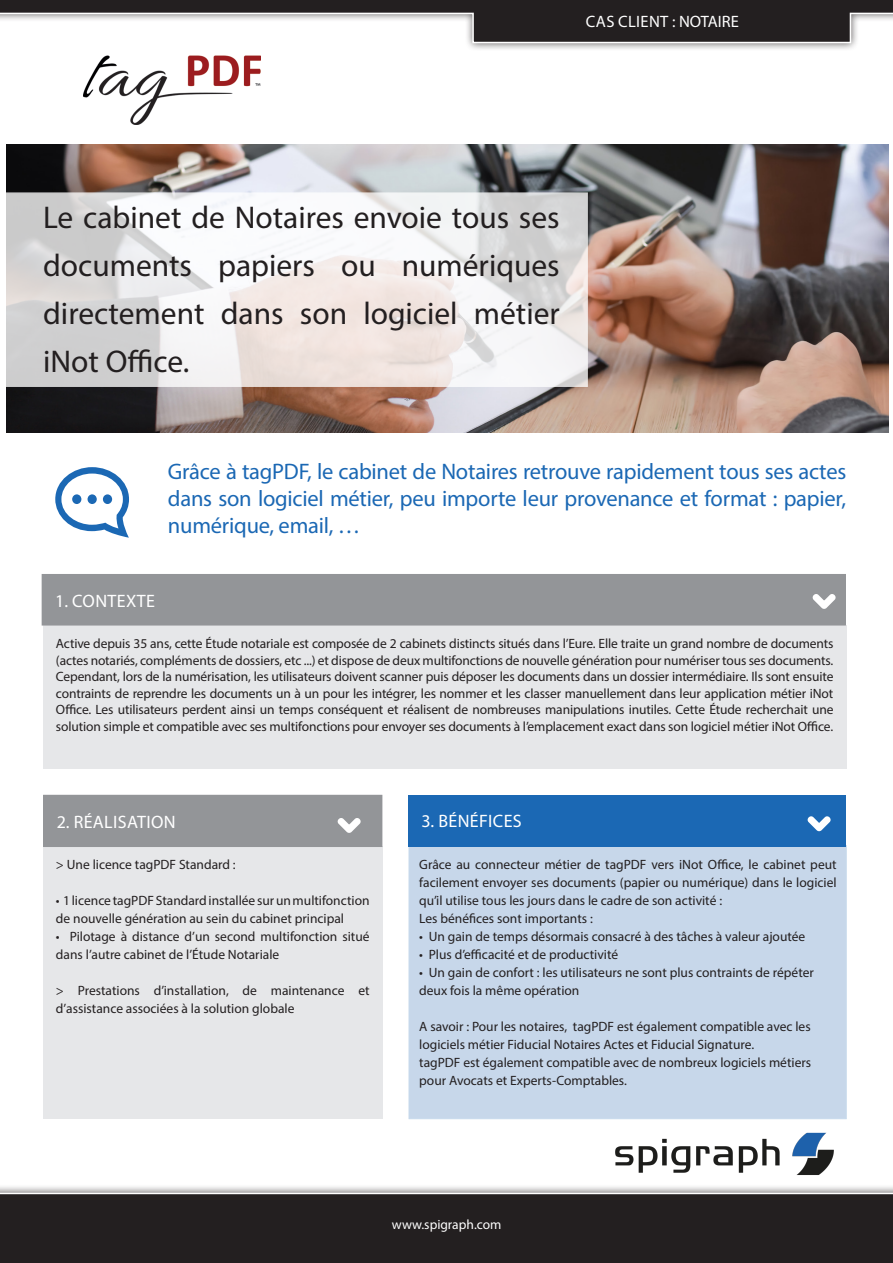
<style>
.page{position:relative;width:893px;height:1263px;background:#fff}
.page>*{position:absolute;margin:0;border:0;box-sizing:border-box;transform-origin:0 0}
.t1{font:31.5px/48px "Myriad Pro";color:#231f20;text-align:justify}
.t2{font:22.5px/27px "Myriad Pro";letter-spacing:-.01em;color:#1b68b4;text-align:justify}
.t3{font:18px "Myriad Pro";letter-spacing:.02em;color:#fff}
.t4{font:16.5px "Myriad Pro";letter-spacing:.02em;color:#fff}
.t5{font:13.5px/18px "Myriad Pro";color:#231f20}
.t6{font:13.5px "Myriad Pro";color:#fff}
</style>
<div class="page">
<img style="left:6px;top:145px;width:882px;height:288px">
<div style="left:43px;top:625px;width:803px;height:144px;background:#e6e7e9"></div>
<div style="left:42px;top:574px;width:803px;height:51px;background:#939598"></div>
<svg style="left:812px;top:594px;width:24px;height:15px"></svg>
<div style="left:43px;top:846px;width:339px;height:273px;background:#e6e7e9"></div>
<div style="left:44px;top:795px;width:338px;height:51px;background:#939598"></div>
<div style="left:43px;top:795px;width:339px;height:52px;border:1px solid #939598"></div>
<div style="left:409px;top:845px;width:438px;height:274px;background:#c7d7ea;border:1px solid #1b68b4"></div>
<div style="left:409px;top:795px;width:437px;height:51px;background:#1b68b4"></div>
<svg style="left:807px;top:816px;width:24px;height:15px"></svg>
<div style="left:0;top:0;width:893px;height:51px;background:#231f20;opacity:.75"></div>
<svg style="left:0;top:0;width:893px;height:44px"></svg>
<div style="left:0;top:1184px;width:893px;height:79px;background:#231f20;opacity:.75"></div>
<div style="left:0;top:1193px;width:893px;height:70px;background:#231f20"></div>
<img style="left:597px;top:1119px;width:249px;height:56px">
<svg style="left:55px;top:467px;width:74px;height:71px"></svg>
<svg style="left:6px;top:192px;width:582px;height:195px"></svg>
<img style="left:84px;top:55px;width:176px;height:70px">
<svg style="left:337px;top:818px;width:24px;height:15px"></svg>
<p class="t4" style="left:586px;top:12px;width:154px">CAS CLIENT : NOTAIRE</p>
<p class="t1" style="left:43px;top:193px;width:518px">Le cabinet de Notaires envoie tous ses documents papiers ou numériques directement dans son logiciel métier iNot Office.</p>
<p class="t2" style="left:168px;top:458px;width:680px">Grâce à tagPDF, le cabinet de Notaires retrouve rapidement tous ses actes dans son logiciel métier, peu importe leur provenance et format : papier, numérique, email, …</p>
<p class="t3" style="left:55px;top:590px;width:101px">1. CONTEXTE</p>
<p class="t5" style="left:56px;top:635px;width:779px;line-height:16.5px;text-align:justify">Active depuis 35 ans, cette Étude notariale est composée de 2 cabinets distincts situés dans l’Eure. Elle traite un grand nombre de documents (actes notariés, compléments de dossiers, etc ...) et dispose de deux multifonctions de nouvelle génération pour numériser tous ses documents.<br>Cependant, lors de la numérisation, les utilisateurs doivent scanner puis déposer les documents dans un dossier intermédiaire. Ils sont ensuite contraints de reprendre les documents un à un pour les intégrer, les nommer et les classer manuellement dans leur application métier iNot Office. Les utilisateurs perdent ainsi un temps conséquent et réalisent de nombreuses manipulations inutiles. Cette Étude recherchait une solution simple et compatible avec ses multifonctions pour envoyer ses documents à l’emplacement exact dans son logiciel métier iNot Office.</p>
<p class="t3" style="left:57px;top:810px;width:120px">2. RÉALISATION</p>
<p class="t3" style="left:421px;top:810px;width:102px">3. BÉNÉFICES</p>
<p class="t5" style="left:56px;top:856px;width:181px">&gt; Une licence tagPDF Standard :</p>
<p class="t5" style="left:56px;top:892px;width:315px">• 1 licence tagPDF Standard installée sur un multifonction de nouvelle génération au sein du cabinet principal</p>
<p class="t5" style="left:56px;top:928px;width:315px">• Pilotage à distance d’un second multifonction situé dans l’autre cabinet de l’Étude Notariale</p>
<p class="t5" style="left:56px;top:982px;width:315px">&gt; Prestations d’installation, de maintenance et d’assistance associées à la solution globale</p>
<p class="t5" style="left:419px;top:855px;width:419px;text-align:justify">Grâce au connecteur métier de tagPDF vers iNot Office, le cabinet peut facilement envoyer ses documents (papier ou numérique) dans le logiciel qu’il utilise tous les jours dans le cadre de son activité :</p>
<p class="t5" style="left:419px;top:909px;width:175px">Les bénéfices sont importants :</p>
<p class="t5" style="left:419px;top:927px;width:388px">• Un gain de temps désormais consacré à des tâches à valeur ajoutée</p>
<p class="t5" style="left:419px;top:945px;width:200px">• Plus d’efficacité et de productivité</p>
<p class="t5" style="left:419px;top:963px;width:396px">• Un gain de confort : les utilisateurs ne sont plus contraints de répéter deux fois la même opération</p>
<p class="t5" style="left:419px;top:1017px;width:393px">A savoir : Pour les notaires, tagPDF est également compatible avec les logiciels métier Fiducial Notaires Actes et Fiducial Signature.</p>
<p class="t5" style="left:419px;top:1053px;width:393px">tagPDF est également compatible avec de nombreux logiciels métiers pour Avocats et Experts-Comptables.</p>
<p class="t6" style="left:392px;top:1216px;width:111px">www.spigraph.com</p>
</div>
